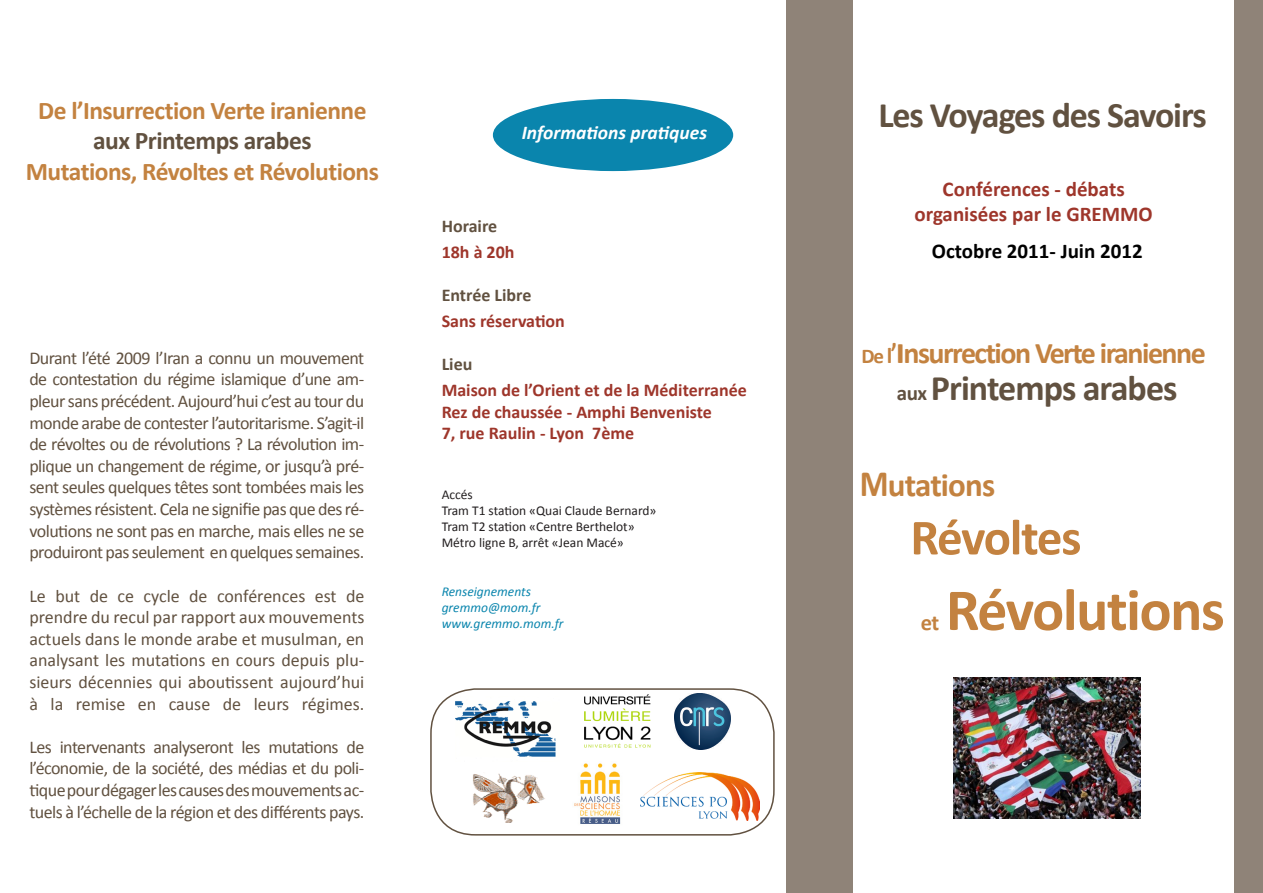
<style>
.page{position:relative;width:1263px;height:893px;background:#fff}
.page>*{position:absolute;margin:0;border:0;box-sizing:border-box;transform-origin:0 0}
.Titre_programme{font:700 60px "Calibri";letter-spacing:-.025em;color:#c38240}
.Titre_programme-2{font:700 51px "Calibri";letter-spacing:-.03em;color:#c38240}
.Les_Voyages_des_savo{font:700 36px "Calibri";letter-spacing:-.03em;color:#615140}
.Titre_programme-3{font:700 36px "Calibri";letter-spacing:-.025em;color:#615140}
.Titre_programme-4{font:700 33px "Calibri";letter-spacing:-.025em;color:#c38240}
.Titre_programme-5{font:700 30px "Calibri";letter-spacing:-.05em;color:#c38240;scale:1.15 1}
.Titre_programme-6{font:700 25.5px "Calibri";letter-spacing:-.02em;color:#c38240}
.Titre_programme-7{font:700 25.5px "Calibri";letter-spacing:-.02em;color:#615140}
.Titre_programme-8{font:700 22.5px "Calibri";color:#c38240}
.Titre_conférence{font:700 21px "Calibri";color:#9e362b}
.Programme{font:700 21px "Calibri";color:#000}
.Programme-2{font:italic 700 19.5px "Calibri";color:#fff}
.Texte_présentation{font:18px/21.6px "Calibri";letter-spacing:-.03em;color:#615140;text-align:justify}
.Titre_conférence-2{font:700 18px "Calibri";color:#9e362b}
.Date{font:700 18px "Calibri";color:#615140}
.t1{font:13.5px "Calibri";color:#231f20}
.t2{font:italic 13.5px "Calibri";color:#0a85ad}
.s1{font-size:21px}
.s2{font-size:22.5px}
.s3{font-size:29.25px}
.s4{font-size:37.35px}
</style>
<div class="page">
<div style="left:430px;top:688px;width:345px;height:148px;border:2px solid #615140;border-radius:44px"></div>
<img style="left:455px;top:701px;width:101px;height:56px">
<img style="left:473px;top:773px;width:72px;height:50px">
<img style="left:584px;top:694px;width:67px;height:54px">
<img style="left:674px;top:693px;width:56px;height:57px">
<img style="left:574px;top:763px;width:47px;height:61px">
<img style="left:641px;top:772px;width:119px;height:48px">
<div style="left:493px;top:99px;width:240px;height:72px;background:#0a85ad;border-radius:50%"></div>
<img style="left:953px;top:678px;width:188px;height:140px">
<div style="left:1234px;top:0;width:29px;height:893px;background:#8f8378"></div>
<div style="left:786px;top:0;width:67px;height:893px;background:#8f8378"></div>
<p class="Titre_programme-6" style="left:38px;top:94px;width:330px">De l’Insurrection Verte iranienne</p>
<p class="Titre_programme-7" style="left:93px;top:125px;width:220px">aux Printemps arabes</p>
<p class="Titre_programme-6" style="left:26px;top:155px;width:355px">Mutations, Révoltes et Révolutions</p>
<p class="Texte_présentation" style="left:29px;top:347px;width:336px">Durant l’été 2009 l’Iran a connu un mouvement de contestation du régime islamique d’une am&shy;pleur sans précédent. Aujourd’hui c’est au tour du monde arabe de contester l’autoritarisme. S’agit-il de révoltes ou de révolutions ? La révolution im&shy;plique un changement de régime, or jusqu’à pré&shy;sent seules quelques têtes sont tombées mais les systèmes résistent. Cela ne signifie pas que des ré&shy;volutions ne sont pas en marche, mais elles ne se produiront pas seulement en quelques semaines.</p>
<p class="Texte_présentation" style="left:29px;top:585px;width:336px">Le but de ce cycle de conférences est de prendre du recul par rapport aux mouvements actuels dans le monde arabe et musulman, en analysant les mutations en cours depuis plu&shy;sieurs décennies qui aboutissent aujourd’hui à la remise en cause de leurs régimes.</p>
<p class="Texte_présentation" style="left:29px;top:736px;width:336px">Les intervenants analyseront les mutations de l’économie, de la société, des médias et du poli&shy;tique pour dégager les causes des mouvements ac&shy;tuels à l’échelle de la région et des différents pays.</p>
<p class="Programme-2" style="left:522px;top:120px;width:187px">Informations pratiques</p>
<p class="Date" style="left:442px;top:215px;width:57px">Horaire</p>
<p class="Titre_conférence-2" style="left:442px;top:240px;width:74px">18h à 20h</p>
<p class="Date" style="left:442px;top:284px;width:91px">Entrée Libre</p>
<p class="Titre_conférence-2" style="left:442px;top:310px;width:125px">Sans réservation</p>
<p class="Date" style="left:442px;top:353px;width:32px">Lieu</p>
<p class="Titre_conférence-2" style="left:442px;top:379px;width:307px">Maison de l’Orient et de la Méditerranée</p>
<p class="Titre_conférence-2" style="left:442px;top:400px;width:272px">Rez de chaussée - Amphi Benveniste</p>
<p class="Titre_conférence-2" style="left:442px;top:422px;width:194px">7, rue Raulin - Lyon 7ème</p>
<p class="t1" style="left:442px;top:486px;width:33px">Accés</p>
<p class="t1" style="left:442px;top:502px;width:216px">Tram T1 station «Quai Claude Bernard»</p>
<p class="t1" style="left:442px;top:518px;width:194px">Tram T2 station «Centre Berthelot»</p>
<p class="t1" style="left:442px;top:534px;width:184px">Métro ligne B, arrêt «Jean Macé»</p>
<p class="t2" style="left:442px;top:582px;width:91px">Renseignements</p>
<p class="t2" style="left:442px;top:598px;width:100px">gremmo@mom.fr</p>
<p class="t2" style="left:442px;top:615px;width:123px">www.gremmo.mom.fr</p>
<p class="Les_Voyages_des_savo" style="left:878px;top:92px;width:330px">Les Voyages des Savoirs</p>
<p class="Titre_conférence" style="left:943px;top:175px;width:184px">Conférences - débats</p>
<p class="Titre_conférence" style="left:914px;top:201px;width:240px">organisées par le GREMMO</p>
<p class="Programme" style="left:932px;top:237px;width:212px">Octobre 2011- Juin 2012</p>
<p class="Titre_programme-5" style="left:861px;top:334px;width:301px"><span class="s1">De</span> <span class="s2">l</span><span class="s3">’</span>Insurrection Verte iranienne</p>
<p class="Titre_programme-3" style="left:897px;top:365px;width:282px"><span class="s1">aux</span> Printemps arabes</p>
<p class="Titre_programme-4" style="left:860px;top:464px;width:137px"><span class="s4">M</span>utations</p>
<p class="Titre_programme-2" style="left:910px;top:505px;width:173px">Révoltes</p>
<p class="Titre_programme-8" style="left:921px;top:608px;width:20px">et</p>
<p class="Titre_programme" style="left:946px;top:572px;width:280px">Révolutions</p>
</div>
